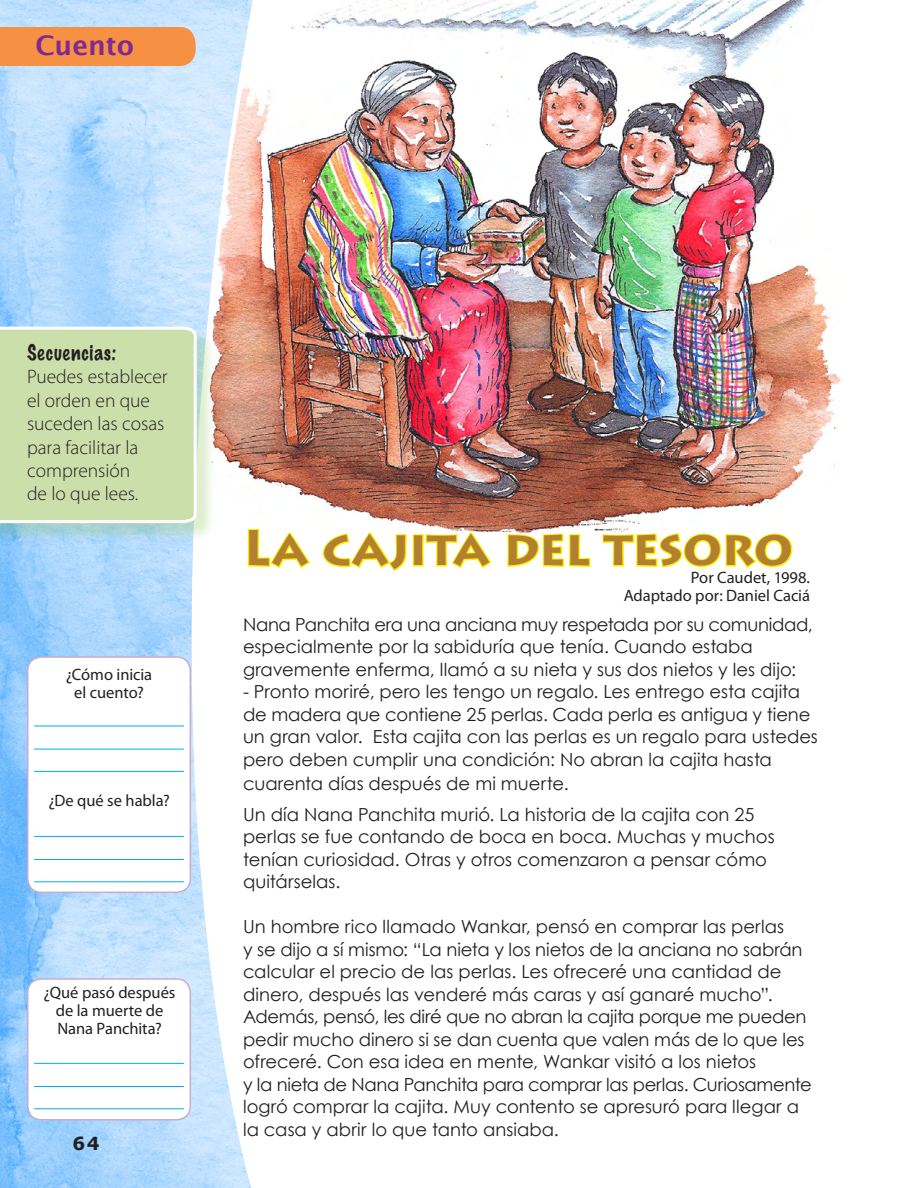
<style>
.page{position:relative;width:918px;height:1188px;background:#fff}
.page>*{position:absolute;margin:0;border:0;box-sizing:border-box;transform-origin:0 0}
.t1{font:700 49.5px "Lithos Pro";letter-spacing:-.015em;color:#b28030}
.t2{font:700 27px "Lucida Grande";color:#802990}
.t3{font:300 19.5px/23.4px "Myriad Pro";color:#231f20}
.t4{font:100 19.5px "Marker Felt";letter-spacing:.04em;color:#231f20}
.t5{font:18px "Century Gothic";color:#231f20}
.t6{font:18px "Century Gothic";letter-spacing:-.02em;color:#231f20}
.t7{font:700 18px "Verdana";color:#231f20}
.t8{font:16.5px "Myriad Pro";color:#231f20}
</style>
<div class="page">
<img style="left:0;top:0;width:251px;height:1188px">
<img style="left:202px;top:0;width:638px;height:532px">
<div style="left:0;top:328px;width:217px;height:215px;background:#85bc40;opacity:.25"></div>
<div style="left:0;top:325px;width:198px;height:200px;background:#cbdfaa"></div>
<div style="left:28px;top:657px;width:162px;height:235px;background:#fff;border-radius:14px"></div>
<div style="left:27px;top:656px;width:164px;height:237px;border:2px solid #c7acd1;border-radius:14px"></div>
<hr style="left:34px;top:726px;width:150px;height:1px;background:#00aeef">
<hr style="left:34px;top:749px;width:150px;height:1px;background:#00aeef">
<hr style="left:34px;top:771px;width:150px;height:1px;background:#00aeef">
<svg style="left:246px;top:528px;width:66px;height:42px"></svg>
<svg style="left:322px;top:531px;width:171px;height:40px"></svg>
<svg style="left:507px;top:532px;width:84px;height:35px"></svg>
<svg style="left:602px;top:532px;width:191px;height:37px"></svg>
<hr style="left:34px;top:836px;width:150px;height:1px;background:#00aeef">
<hr style="left:34px;top:859px;width:150px;height:1px;background:#00aeef">
<hr style="left:34px;top:881px;width:150px;height:1px;background:#00aeef">
<div style="left:28px;top:979px;width:162px;height:141px;background:#fff;border-radius:14px"></div>
<div style="left:27px;top:978px;width:164px;height:142px;border:2px solid #c7acd1;border-radius:14px"></div>
<hr style="left:34px;top:1063px;width:150px;height:1px;background:#00aeef">
<hr style="left:34px;top:1086px;width:150px;height:1px;background:#00aeef">
<hr style="left:34px;top:1108px;width:150px;height:1px;background:#00aeef">
<div style="left:0;top:27px;width:196px;height:39px;background:#f69144"></div>
<p class="t2" style="left:35px;top:30px;width:100px">Cuento</p>
<p class="t4" style="left:27px;top:343px;width:91px">Secuencias:</p>
<p class="t3" style="left:27px;top:365px;width:142px">Puedes establecer el orden en que suceden las cosas para facilitar la comprensión</p>
<p class="t3" style="left:27px;top:482px;width:113px">de lo que lees.</p>
<p class="t8" style="left:66px;top:664px;width:88px">¿Cómo inicia</p>
<p class="t8" style="left:74px;top:682px;width:71px">el cuento?</p>
<p class="t8" style="left:48px;top:790px;width:123px">¿De qué se habla?</p>
<p class="t8" style="left:44px;top:982px;width:133px">¿Qué pasó después</p>
<p class="t8" style="left:56px;top:1000px;width:109px">de la muerte de</p>
<p class="t8" style="left:57px;top:1018px;width:106px">Nana Panchita?</p>
<p class="t7" style="left:73px;top:1132px;width:29px">64</p>
<p class="t1" style="left:243px;top:518px;width:552px">La cajita del tesoro</p>
<p class="t8" style="left:691px;top:567px;width:121px">Por Caudet, 1998.</p>
<p class="t8" style="left:624px;top:585px;width:188px">Adaptado por: Daniel Caciá</p>
<p class="t6" style="left:243px;top:611px;width:571px">Nana Panchita era una anciana muy respetada por su comunidad,</p>
<p class="t5" style="left:243px;top:634px;width:511px">especialmente por la sabiduría que tenía. Cuando estaba</p>
<p class="t5" style="left:243px;top:656px;width:555px">gravemente enferma, llamó a su nieta y sus dos nietos y les dijo:</p>
<p class="t5" style="left:243px;top:679px;width:559px">- Pronto moriré, pero les tengo un regalo. Les entrego esta cajita</p>
<p class="t5" style="left:243px;top:701px;width:569px">de madera que contiene 25 perlas. Cada perla es antigua y tiene</p>
<p class="t5" style="left:243px;top:724px;width:576px">un gran valor. Esta cajita con las perlas es un regalo para ustedes</p>
<p class="t5" style="left:243px;top:746px;width:530px">pero deben cumplir una condición: No abran la cajita hasta</p>
<p class="t5" style="left:243px;top:770px;width:327px">cuarenta días después de mi muerte.</p>
<p class="t5" style="left:243px;top:802px;width:513px">Un día Nana Panchita murió. La historia de la cajita con 25</p>
<p class="t5" style="left:243px;top:824px;width:533px">perlas se fue contando de boca en boca. Muchas y muchos</p>
<p class="t5" style="left:243px;top:847px;width:526px">tenían curiosidad. Otras y otros comenzaron a pensar cómo</p>
<p class="t5" style="left:243px;top:869px;width:99px">quitárselas.</p>
<p class="t5" style="left:243px;top:914px;width:543px">Un hombre rico llamado Wankar, pensó en comprar las perlas</p>
<p class="t5" style="left:243px;top:937px;width:561px">y se dijo a sí mismo: “La nieta y los nietos de la anciana no sabrán</p>
<p class="t5" style="left:243px;top:959px;width:540px">calcular el precio de las perlas. Les ofreceré una cantidad de</p>
<p class="t5" style="left:243px;top:982px;width:531px">dinero, después las venderé más caras y así ganaré mucho”.</p>
<p class="t6" style="left:243px;top:1004px;width:565px">Además, pensó, les diré que no abran la cajita porque me pueden</p>
<p class="t5" style="left:243px;top:1027px;width:563px">pedir mucho dinero si se dan cuenta que valen más de lo que les</p>
<p class="t5" style="left:243px;top:1049px;width:515px">ofreceré. Con esa idea en mente, Wankar visitó a los nietos</p>
<p class="t5" style="left:243px;top:1072px;width:570px">y la nieta de Nana Panchita para comprar las perlas. Curiosamente</p>
<p class="t5" style="left:243px;top:1094px;width:557px">logró comprar la cajita. Muy contento se apresuró para llegar a</p>
<p class="t5" style="left:243px;top:1117px;width:317px">la casa y abrir lo que tanto ansiaba.</p>
</div>
